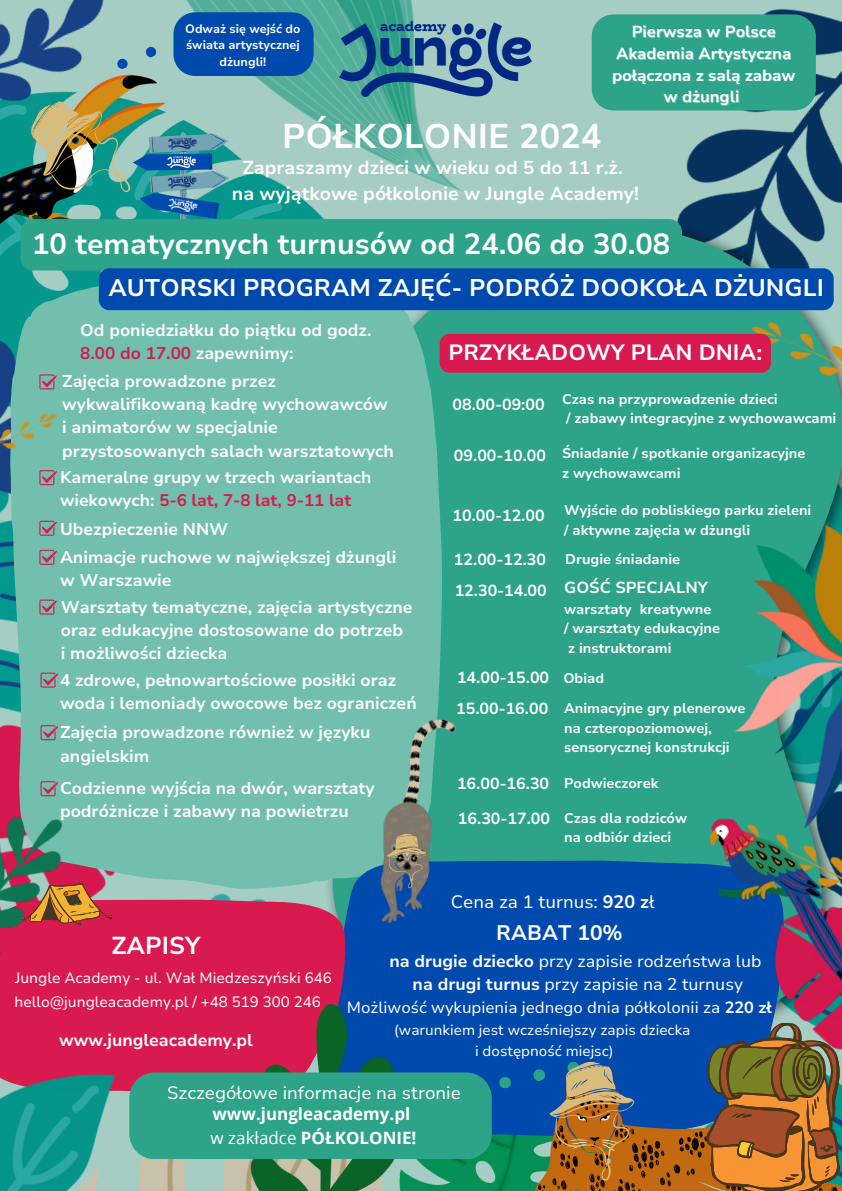
<style>
.page{position:relative;width:842px;height:1191px;background:#fff}
.page>*{position:absolute;margin:0;border:0;box-sizing:border-box;transform-origin:0 0}
.t1{font:700 34.2px "Nunito Sans 10 pt";color:#fff}
.t2{font:700 29px "Nunito Sans 10 pt";color:#fff}
.t3{font:700 24.4px "Nunito Sans 10 pt";color:#fff}
.t4{font:700 24.1px "Nunito Sans 10 pt";color:#fff}
.t5{font:700 22px "Nunito Sans 10 pt";color:#fff}
.t6{font:700 21px "Nunito Sans 10 pt";color:#fff}
.t7{font:700 18.7px/25.7px "Nunito Sans 10 pt";color:#fff;text-align:center}
.t8{font:18px "Nunito Sans 10 pt";color:#fff}
.t9{font:700 17px/23.2px "Nunito Sans 10 pt";color:#fff}
.t10{font:17px/23.2px "Nunito Sans 10 pt";color:#fff;text-align:center}
.t11{font:700 17px/23.2px "Open Sans";color:#fff}
.t12{font:700 16.8px "Nunito Sans 10 pt";color:#fff}
.t13{font:700 16.8px "Nunito Sans 10 pt";color:#d81a4f}
.t14{font:16.2px "Nunito Sans 10 pt";color:#fff}
.t15{font:700 16px "Nunito Sans 10 pt";color:#fff}
.t16{font:15px "Nunito Sans 10 pt";color:#fff}
.t17{font:14.6px "Nunito Sans 10 pt";color:#fff}
.t18{font:700 14px "Nunito Sans 10 pt";color:#fff}
.t19{font:700 12.1px/16.5px "Nunito Sans 10 pt";color:#fff;text-align:center}
.s1{color:#d71a50}
.s2{color:#fff}
.s3{font-weight:700}
.s4{font-weight:400}
</style>
<div class="page">
<img style="left:578px;top:0;width:264px;height:182px">
<img style="left:0;top:0;width:578px;height:340px">
<div style="left:441px;top:310px;width:253px;height:550px;background:#2da489"></div>
<div style="left:10px;top:298px;width:431px;height:590px;background:#72bfae"></div>
<div style="left:345px;top:860px;width:313px;height:143px;background:#004aad"></div>
<img style="left:0;top:211px;width:103px;height:87px">
<img style="left:279px;top:701px;width:252px;height:252px">
<img style="left:694px;top:614px;width:148px;height:85px">
<img style="left:684px;top:182px;width:158px;height:432px">
<img style="left:673px;top:699px;width:169px;height:63px">
<img style="left:0;top:0;width:157px;height:211px">
<img style="left:341px;top:973px;width:257px;height:217px">
<div style="left:341px;top:1072px;width:151px;height:87px;background:#2da489"></div>
<img style="left:517px;top:1003px;width:325px;height:187px">
<img style="left:658px;top:762px;width:184px;height:289px">
<svg style="left:705px;top:1022px;width:135px;height:168px;background:#91683c"></svg>
<img style="left:0;top:394px;width:79px;height:182px">
<img style="left:0;top:729px;width:157px;height:159px">
<svg style="left:384px;top:831px;width:44px;height:58px;background:#837d70"></svg>
<svg style="left:498px;top:1075px;width:14px;height:14px"></svg>
<svg style="left:532px;top:1060px;width:102px;height:120px;background:#796f5a"></svg>
<img style="left:0;top:888px;width:341px;height:302px">
<svg style="left:10px;top:12px;width:806px;height:258px;background:#5ba19d"></svg>
<div style="left:99px;top:268px;width:735px;height:42px;background:#004aad;border-radius:10px"></div>
<div style="left:440px;top:334px;width:331px;height:38px;background:#d81a4f;border-radius:10px"></div>
<svg style="left:39px;top:374px;width:18px;height:15px"></svg>
<svg style="left:39px;top:470px;width:18px;height:15px"></svg>
<svg style="left:39px;top:549px;width:18px;height:15px"></svg>
<svg style="left:39px;top:599px;width:18px;height:15px"></svg>
<svg style="left:41px;top:672px;width:17px;height:15px"></svg>
<svg style="left:41px;top:725px;width:17px;height:15px"></svg>
<svg style="left:41px;top:781px;width:17px;height:15px"></svg>
<svg style="left:39px;top:520px;width:18px;height:15px"></svg>
<p class="t19" style="left:185px;top:20px;width:117px">Odważ się wejść do świata artystycznej dżungli!</p>
<p class="t1" style="left:282px;top:113px;width:320px">PÓŁKOLONIE 2024</p>
<p class="t15" style="left:632px;top:21px;width:146px">Pierwsza w Polsce</p>
<p class="t15" style="left:616px;top:43px;width:177px">Akademia Artystyczna</p>
<p class="t15" style="left:612px;top:64px;width:185px">połączona z salą zabaw</p>
<p class="t15" style="left:664px;top:86px;width:77px">w dżungli</p>
<p class="t7" style="left:232px;top:155px;width:408px">Zapraszamy dzieci w wieku od 5 do 11 r.ż. na wyjątkowe półkolonie w Jungle Academy!</p>
<p class="t2" style="left:32px;top:225px;width:640px">10 tematycznych turnusów od 24.06 do 30.08</p>
<p class="t4" style="left:108px;top:272px;width:717px">AUTORSKI PROGRAM ZAJĘĆ- PODRÓŻ DOOKOŁA DŻUNGLI</p>
<p class="t9" style="left:80px;top:318px;width:293px">Od poniedziałku do piątku od godz.<br><span class="s1">8.00 do 17.00</span> zapewnimy:</p>
<p class="t9" style="left:62px;top:370px;width:333px">Zajęcia prowadzone przez<br>wykwalifi kowaną kadrę wychowawców i animatorów w specjalnie przystosowanych salach warsztatowych</p>
<p class="t12" style="left:60px;top:465px;width:313px">Kameralne grupy w trzech wariantach</p>
<p class="t13" style="left:60px;top:489px;width:293px"><span class="s2">wiekowych:</span> 5-6 lat, 7-8 lat, 9-11 lat</p>
<p class="t9" style="left:60px;top:517px;width:170px">Ubezpieczenie NNW</p>
<p class="t9" style="left:60px;top:545px;width:338px">Animacje ruchowe w największej dżungli w Warszawie</p>
<p class="t9" style="left:61px;top:595px;width:353px">Warsztaty tematyczne, zajęcia artystyczne oraz edukacyjne dostosowane do potrzeb<br>i możliwości dziecka</p>
<p class="t9" style="left:60px;top:668px;width:358px">4 zdrowe, pełnowartościowe posiłki oraz woda i lemoniady owocowe bez ograniczeń</p>
<p class="t9" style="left:60px;top:721px;width:312px">Zajęcia prowadzone również w języku angielskim</p>
<p class="t9" style="left:60px;top:776px;width:316px">Codzienne wyjścia na dwór, warsztaty podróżnicze i zabawy na powietrzu</p>
<p class="t5" style="left:448px;top:338px;width:315px">PRZYKŁADOWY PLAN DNIA:</p>
<p class="t18" style="left:562px;top:389px;width:217px">Czas na przyprowadzenie dzieci</p>
<p class="t18" style="left:566px;top:409px;width:272px">/ zabawy integracyjne z wychowawcami</p>
<h6 class="t18" style="left:562px;top:444px;width:245px">Śniadanie / spotkanie organizacyjne</h6>
<p class="t18" style="left:562px;top:463px;width:120px">z wychowawcami</p>
<p class="t15" style="left:452px;top:393px;width:94px">08.00-09:00</p>
<p class="t15" style="left:454px;top:445px;width:94px">09.00-10.00</p>
<p class="t15" style="left:452px;top:505px;width:94px">10.00-12.00</p>
<p class="t18" style="left:564px;top:501px;width:249px">Wyjście do pobliskiego parku zieleni</p>
<h5 class="t18" style="left:564px;top:520px;width:188px">/ aktywne zajęcia w dżungli</h5>
<p class="t15" style="left:454px;top:548px;width:94px">12.00-12.30</p>
<h3 class="t18" style="left:565px;top:549px;width:116px">Drugie śniadanie</h3>
<p class="t15" style="left:455px;top:580px;width:94px">12.30-14.00</p>
<p class="t15" style="left:457px;top:667px;width:94px">14.00-15.00</p>
<h5 class="t15" style="left:456px;top:698px;width:94px">15.00-16.00</h5>
<p class="t15" style="left:457px;top:772px;width:94px">16.00-16.30</p>
<p class="t15" style="left:458px;top:807px;width:94px">16.30-17.00</p>
<h5 class="t15" style="left:564px;top:577px;width:145px">GOŚĆ SPECJALNY</h5>
<p class="t18" style="left:564px;top:599px;width:149px">warsztaty kreatywne</p>
<p class="t18" style="left:564px;top:619px;width:157px">/ warsztaty edukacyjne</p>
<p class="t18" style="left:568px;top:638px;width:105px">z instruktorami</p>
<p class="t18" style="left:563px;top:668px;width:42px">Obiad</p>
<h5 class="t18" style="left:564px;top:698px;width:183px">Animacyjne gry plenerowe</h5>
<h5 class="t18" style="left:564px;top:718px;width:149px">na czteropoziomowej,</h5>
<h5 class="t18" style="left:564px;top:737px;width:167px">sensorycznej konstrukcji</h5>
<p class="t18" style="left:564px;top:774px;width:96px">Podwieczorek</p>
<h2 class="t18" style="left:564px;top:808px;width:124px">Czas dla rodziców</h2>
<p class="t18" style="left:564px;top:828px;width:108px">na odbiór dzieci</p>
<p class="t8" style="left:451px;top:890px;width:205px">Cena za 1 turnus: <span class="s3">920 z</span>ł</p>
<p class="t6" style="left:496px;top:918px;width:128px">RABAT 10%</p>
<p class="t10" style="left:389px;top:949px;width:374px"><span class="s3">na drugie dziecko</span> przy zapisie rodzeństwa lub <span class="s3">na drugi turnus</span> przy zapisie na 2 turnusy</p>
<p class="t14" style="left:347px;top:996px;width:427px">Możliwość wykupienia jednego dnia półkolonii za <span class="s3">220 zł</span></p>
<p class="t17" style="left:394px;top:1020px;width:298px">(warunkiem jest wcześniejszy zapis dziecka</p>
<p class="t17" style="left:475px;top:1040px;width:140px">i dostępność miejsc)</p>
<p class="t8" style="left:167px;top:1080px;width:295px">Szczegółowe informacje na stronie</p>
<p class="t11" style="left:211px;top:1102px;width:207px">www.jungleacademy.pl <span class="s4">w zakładce</span> PÓŁKOLONIE!</p>
<p class="t3" style="left:112px;top:928px;width:91px">ZAPISY</p>
<h5 class="t16" style="left:15px;top:968px;width:318px">Jungle Academy - ul. Wał Miedzeszyński 646</h5>
<h5 class="t16" style="left:15px;top:991px;width:308px">hello@jungleacademy.pl / +48 519 300 246</h5>
<h3 class="t9" style="left:59px;top:1028px;width:195px">www.jungleacademy.pl</h3>
</div>
